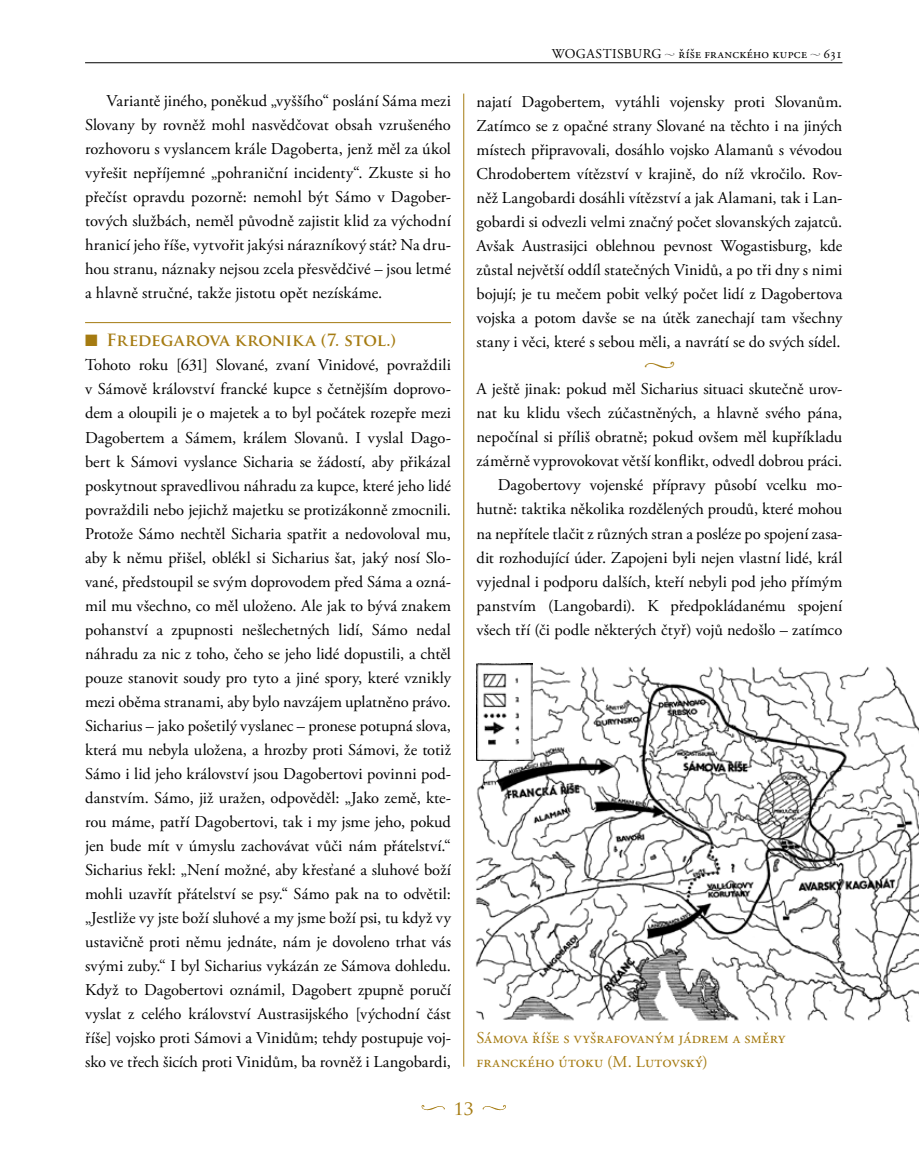
<style>
.page{position:relative;width:919px;height:1174px;background:#fff}
.page>*{position:absolute;margin:0;border:0;box-sizing:border-box;transform-origin:0 0}
.t1{font:19.5px "Trajan Pro";color:#a57b11}
.t2{font:16.5px/24px "Adobe Garamond Pro";letter-spacing:.005em;color:#000}
.t3{font:16.5px/24px "Adobe Garamond Pro";letter-spacing:.01em;color:#a57b11}
.t4{font:700 16.5px "Trajan Pro";letter-spacing:-.005em;color:#a57b11}
.t5{font:13.5px "Adobe Garamond Pro";letter-spacing:.02em;color:#000}
</style>
<div class="page">
<svg style="left:421px;top:1105px;width:24px;height:5px"></svg>
<svg style="left:482px;top:1105px;width:24px;height:5px"></svg>
<hr style="left:85px;top:62px;width:757px;height:1px;background:#000">
<hr style="left:85px;top:322px;width:366px;height:1px;background:#a57b11">
<img style="left:475px;top:663px;width:443px;height:359px">
<img style="left:476px;top:664px;width:56px;height:96px">
<hr style="left:463px;top:94px;width:1px;height:972px;background:#a57b11">
<p class="t2" style="left:85px;top:90px;width:367px;text-align:justify;text-indent:21px">Variantě jiného, poněkud „vyššího“ poslání Sáma mezi Slovany by rovněž mohl nasvědčovat obsah vzrušeného rozhovoru s vyslancem krále Dagoberta, jenž měl za úkol vyřešit nepříjemné „pohraniční incidenty“. Zkuste si ho přečíst opravdu pozorně: nemohl být Sámo v Dagober&shy;tových službách, neměl původně zajistit klid za východní hranicí jeho říše, vytvořit jakýsi nárazníkový stát? Na dru&shy;hou stranu, náznaky nejsou zcela přesvědčivé – jsou letmé a hlavně stručné, takže jistotu opět nezískáme.</p>
<p class="t4" style="left:85px;top:330px;width:312px">■ Fredegarova kronika (7. stol.)</p>
<p class="t2" style="left:85px;top:354px;width:367px">Tohoto roku [631] Slované, zvaní Vinidové, povraždili v Sámově království francké kupce s četnějším doprovo&shy;dem a oloupili je o majetek a to byl počátek rozepře mezi Dagobertem a Sámem, králem Slovanů. I vyslal Dago&shy;bert k Sámovi vyslance Sicharia se žádostí, aby přikázal poskytnout spravedlivou náhradu za kupce, které jeho lidé povraždili nebo jejichž majetku se protizákonně zmocnili.<br>Protože Sámo nechtěl Sicharia spatřit a nedovoloval mu, aby k němu přišel, oblékl si Sicharius šat, jaký nosí Slo&shy;vané, předstoupil se svým doprovodem před Sáma a ozná&shy;mil mu všechno, co měl uloženo. Ale jak to bývá znakem pohanství a zpupnosti nešlechetných lidí, Sámo nedal náhradu za nic z toho, čeho se jeho lidé dopustili, a chtěl pouze stanovit soudy pro tyto a jiné spory, které vznikly mezi oběma stranami, aby bylo navzájem uplatněno právo.<br>Sicharius – jako pošetilý vyslanec – pronese potupná slova, která mu nebyla uložena, a hrozby proti Sámovi, že totiž Sámo i lid jeho království jsou Dagobertovi povinni pod&shy;danstvím. Sámo, již uražen, odpověděl: „Jako země, kte&shy;rou máme, patří Dagobertovi, tak i my jsme jeho, pokud jen bude mít v úmyslu zachovávat vůči nám přátelství.“ Sicharius řekl: „Není možné, aby křesťané a sluhové boží mohli uzavřít přátelství se psy.“ Sámo pak na to odvětil: „Jestliže vy jste boží sluhové a my jsme boží psi, tu když vy ustavičně proti němu jednáte, nám je dovoleno trhat vás svými zuby.“ I byl Sicharius vykázán ze Sámova dohledu.<br>Když to Dagobertovi oznámil, Dagobert zpupně poručí vyslat z celého království Austrasijského [východní část říše] vojsko proti Sámovi a Vinidům; tehdy postupuje voj&shy;sko ve třech šicích proti Vinidům, ba rovněž i Langobardi,</p>
<p class="t5" style="left:551px;top:46px;width:11px">wogastisburg</p>
<p class="t5" style="left:678px;top:46px;width:165px">říše franckého kupce 631</p>
<p class="t2" style="left:476px;top:90px;width:367px">najatí Dagobertem, vytáhli vojensky proti Slovanům.<br>Zatímco se z opačné strany Slované na těchto i na jiných místech připravovali, dosáhlo vojsko Alamanů s vévodou Chrodobertem vítězství v krajině, do níž vkročilo. Rov&shy;něž Langobardi dosáhli vítězství a jak Alamani, tak i Lan&shy;gobardi si odvezli velmi značný počet slovanských zajatců.<br>Avšak Austrasijci oblehnou pevnost Wogastisburg, kde zůstal největší oddíl statečných Vinidů, a po tři dny s nimi bojují; je tu mečem pobit velký počet lidí z Dagobertova vojska a potom davše se na útěk zanechají tam všechny stany i věci, které s sebou měli, a navrátí se do svých sídel.</p>
<p class="t2" style="left:476px;top:378px;width:367px;text-align:right">A ještě jinak: pokud měl Sicharius situaci skutečně urov&shy;nat ku klidu všech zúčastněných, a hlavně svého pána, nepočínal si příliš obratně; pokud ovšem měl kupříkladu záměrně vyprovokovat větší konflikt, odvedl dobrou práci.<br>Dagobertovy vojenské přípravy působí vcelku mo&shy;hutně: taktika několika rozdělených proudů, které mohou na nepřítele tlačit z různých stran a posléze po spojení zasa&shy;dit rozhodující úder. Zapojeni byli nejen vlastní lidé, král vyjednal i podporu dalších, kteří nebyli pod jeho přímým panstvím (Langobardi). K předpokládanému spojení všech tří (či podle některých čtyř) vojů nedošlo – zatímco</p>
<p class="t3" style="left:476px;top:1026px;width:310px">Sámova říše s vyšrafovaným jádrem a směry franckého útoku (M. Lutovský)</p>
<p class="t1" style="left:453px;top:1095px;width:22px">13</p>
</div>
